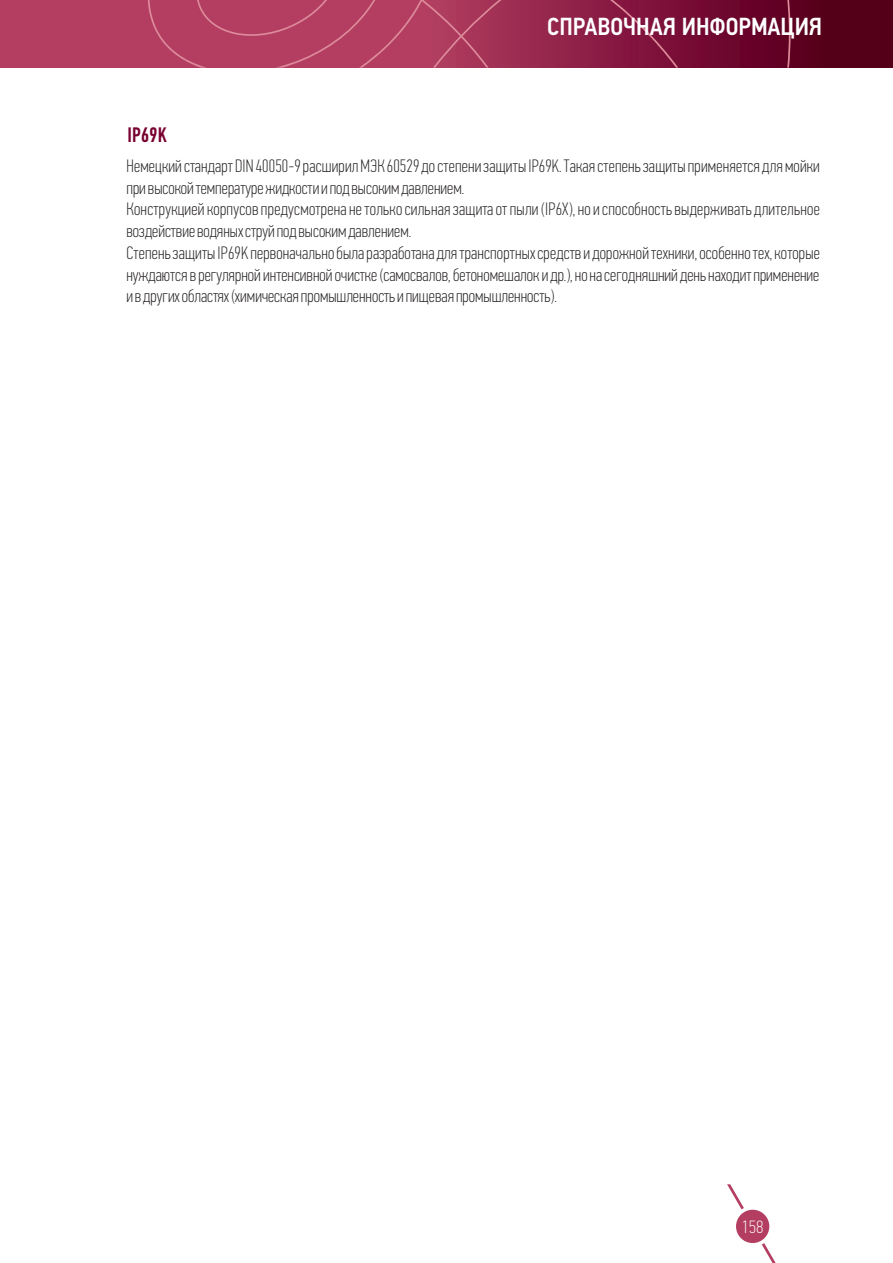
<style>
.page{position:relative;width:893px;height:1263px;background:#fff}
.page>*{position:absolute;margin:0;border:0;box-sizing:border-box;transform-origin:0 0}
.t1{font:500 24.75px "PF Din Text Cond Pro";color:#fff}
.t2{font:500 21px "PF Din Text Comp Pro";color:#780031}
.t3{font:100 18px/21.8px "PF Din Text Comp Pro";letter-spacing:.01em;color:#231f20}
.t4{font:100 17.85px "PF Din Text Cond Pro";color:#fff}
</style>
<div class="page">
<svg style="left:0;top:0;width:893px;height:68px;background:#851c3e"></svg>
<svg style="left:587px;top:0;width:91px;height:68px;background:#851840"></svg>
<svg style="left:0;top:48px;width:1px;height:20px"></svg>
<svg style="left:785px;top:0;width:6px;height:68px"></svg>
<svg style="left:146px;top:0;width:378px;height:68px;background:#b13f61"></svg>
<svg style="left:727px;top:1184px;width:49px;height:79px"></svg>
<div style="left:732px;top:1206px;width:41px;height:41px;background:#fff;border-radius:50%"></div>
<div style="left:736px;top:1210px;width:33px;height:33px;background:#b33e61;border-radius:50%"></div>
<h1 class="t1" style="left:547px;top:16px;width:276px">СПРАВОЧНАЯ ИНФОРМАЦИЯ</h1>
<p class="t2" style="left:127px;top:126px;width:41px">IP69K</p>
<p class="t3" style="left:126px;top:157px;width:695px">Немецкийстандарт DIN 40050-9расширилМЭК 60529 достепенизащиты IP69K.Такаястепеньзащиты применяется для мойки при высокой температуре жидкости и под высоким давлением.<br>Конструкциейкорпусовпредусмотренанетолькосильнаязащитаотпыли(IP6X),ноиспособностьвыдерживать длительное воздействие водяных струй под высоким давлением.<br>Степеньзащиты IP69Kпервоначальнобыларазработана длятранспортныхсредстви дорожнойтехники,особеннотех,которые нуждаются в регулярной интенсивной очистке (самосвалов, бетономешалок и др.), но на сегодняшний день находит применение и в других областях (химическая промышленность и пищевая промышленность).</p>
<p class="t4" style="left:742px;top:1219px;width:23px">158</p>
</div>
